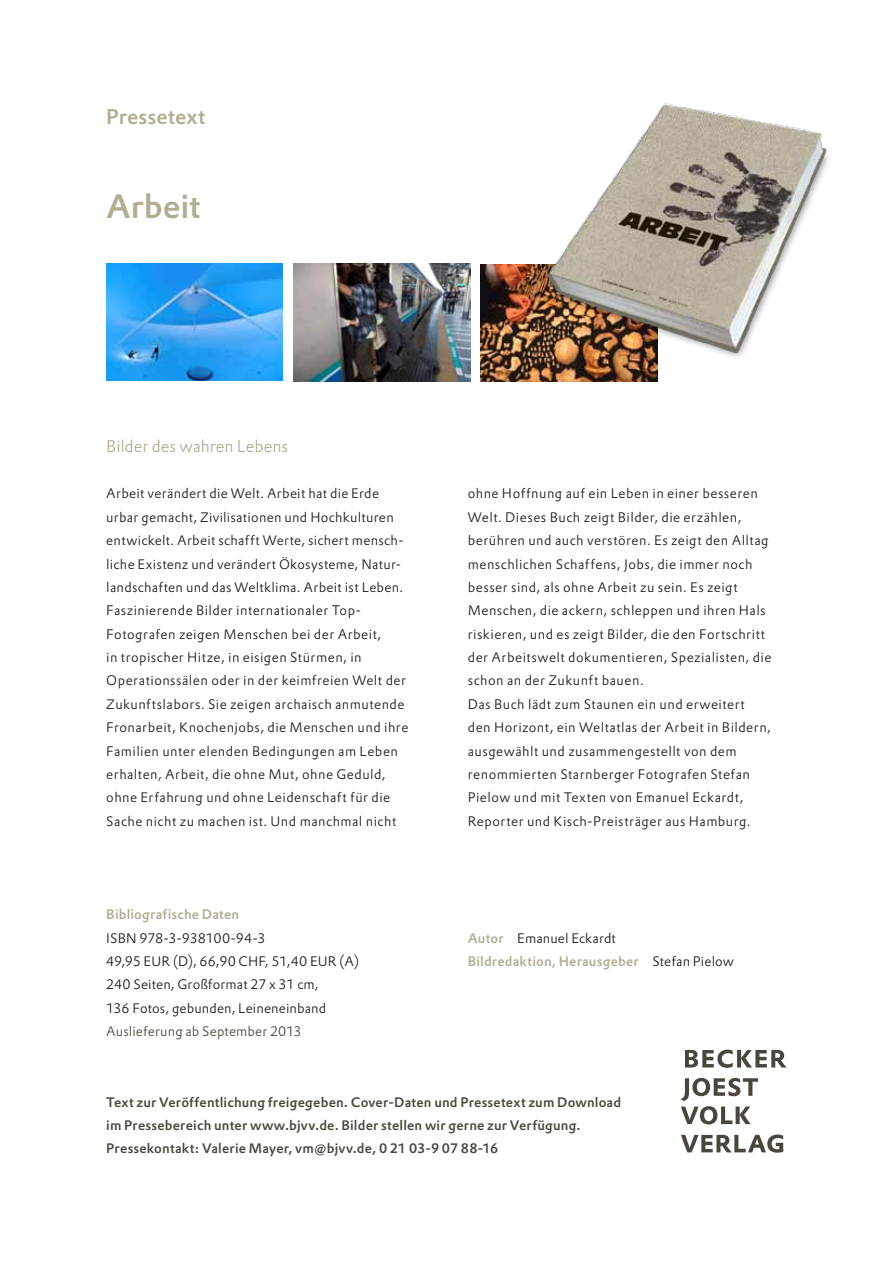
<style>
.page{position:relative;width:893px;height:1263px;background:#fff}
.page>*{position:absolute;margin:0;border:0;box-sizing:border-box;transform-origin:0 0}
.t1{font:500 33px "DTL Prokyon TOT";letter-spacing:-.005em;color:#b2ac91}
.t2{font:500 21px "DTL Prokyon TOT";color:#b2ac91}
.t3{font:300 16.5px "DTL Prokyon TOT";color:#b2ac91}
.t4{font:300 13.5px/23.4px "DTL Prokyon TOT";letter-spacing:.03em;color:#181a18}
.t5{font:500 13.5px/23.4px "DTL Prokyon TOT";letter-spacing:.01em;color:#4a463d}
.t6{font:300 13.5px/23.4px "DTL Prokyon TOT";letter-spacing:.01em;color:#181a18}
.t7{font:500 13.5px/23.4px "DTL Prokyon TOT";letter-spacing:.01em;color:#b2ac91}
.t8{font:300 13.5px "DTL Prokyon TOT";letter-spacing:.005em;color:#4a463d}
.s1{font-weight:300;color:#181a18}
</style>
<div class="page">
<img style="left:480px;top:264px;width:177px;height:117px">
<img style="left:106px;top:264px;width:176px;height:117px">
<img style="left:293px;top:264px;width:177px;height:117px">
<img style="left:537px;top:103px;width:291px;height:265px">
<svg style="left:681px;top:1134px;width:102px;height:19px"></svg>
<svg style="left:680px;top:1078px;width:78px;height:46px"></svg>
<svg style="left:685px;top:1050px;width:102px;height:18px"></svg>
<h2 class="t2" style="left:106px;top:103px;width:101px">Pressetext</h2>
<h1 class="t1" style="left:106px;top:185px;width:96px">Arbeit</h1>
<p class="t3" style="left:106px;top:435px;width:183px">Bilder des wahren Lebens</p>
<p class="t4" style="left:106px;top:482px;width:303px">Arbeit verändert die Welt. Arbeit hat die Erde urbar gemacht, Zivilisationen und Hochkulturen entwickelt. Arbeit schafft Werte, sichert mensch&shy;liche Existenz und verändert Ökosysteme, Natur&shy;landschaften und das Weltklima. Arbeit ist Leben.<br>Faszinierende Bilder internationaler Top-Fotografen zeigen Menschen bei der Arbeit,<br>in tropischer Hitze, in eisigen Stürmen, in Operationssälen oder in der keimfreien Welt der Zukunftslabors. Sie zeigen archaisch anmutende Fronarbeit, Knochenjobs, die Menschen und ihre Familien unter elenden Bedingungen am Leben erhalten, Arbeit, die ohne Mut, ohne Geduld, ohne Erfahrung und ohne Leidenschaft für die Sache nicht zu machen ist. Und manchmal nicht</p>
<p class="t7" style="left:106px;top:903px;width:134px">Bibliografische Daten</p>
<p class="t6" style="left:106px;top:926px;width:254px">ISBN 978-3-938100-94-3<br>49,95 EUR (D), 66,90 CHF, 51,40 EUR (A)<br>240 Seiten, Großformat 27 x 31 cm,<br>136 Fotos, gebunden, Leineneinband</p>
<p class="t8" style="left:106px;top:1023px;width:197px">Auslieferung ab September 2013</p>
<p class="t4" style="left:468px;top:482px;width:305px">ohne Hoffnung auf ein Leben in einer besseren Welt. Dieses Buch zeigt Bilder, die erzählen, berühren und auch verstören. Es zeigt den Alltag menschlichen Schaffens, Jobs, die immer noch besser sind, als ohne Arbeit zu sein. Es zeigt Menschen, die ackern, schleppen und ihren Hals riskieren, und es zeigt Bilder, die den Fortschritt der Arbeitswelt dokumentieren, Spezialisten, die schon an der Zukunft bauen.<br>Das Buch lädt zum Staunen ein und erweitert<br>den Horizont, ein Weltatlas der Arbeit in Bildern, ausgewählt und zusammengestellt von dem renommierten Starnberger Fotografen Stefan Pielow und mit Texten von Emanuel Eckardt, Reporter und Kisch- Preisträger aus Hamburg.</p>
<p class="t7" style="left:468px;top:926px;width:268px">Autor <span class="s1">Emanuel Eckardt<br></span>Bildredaktion, Herausgeber <span class="s1">Stefan Pielow</span></p>
<p class="t5" style="left:106px;top:1090px;width:516px">Text zur Veröffentlichung freigegeben. Cover-Daten und Pressetext zum Download im Pressebereich unter www.bjvv.de. Bilder stellen wir gerne zur Verfügung.<br>Pressekontakt: Valerie Mayer, vm@bjvv.de, 0 21 03-9 07 88-16</p>
</div>
